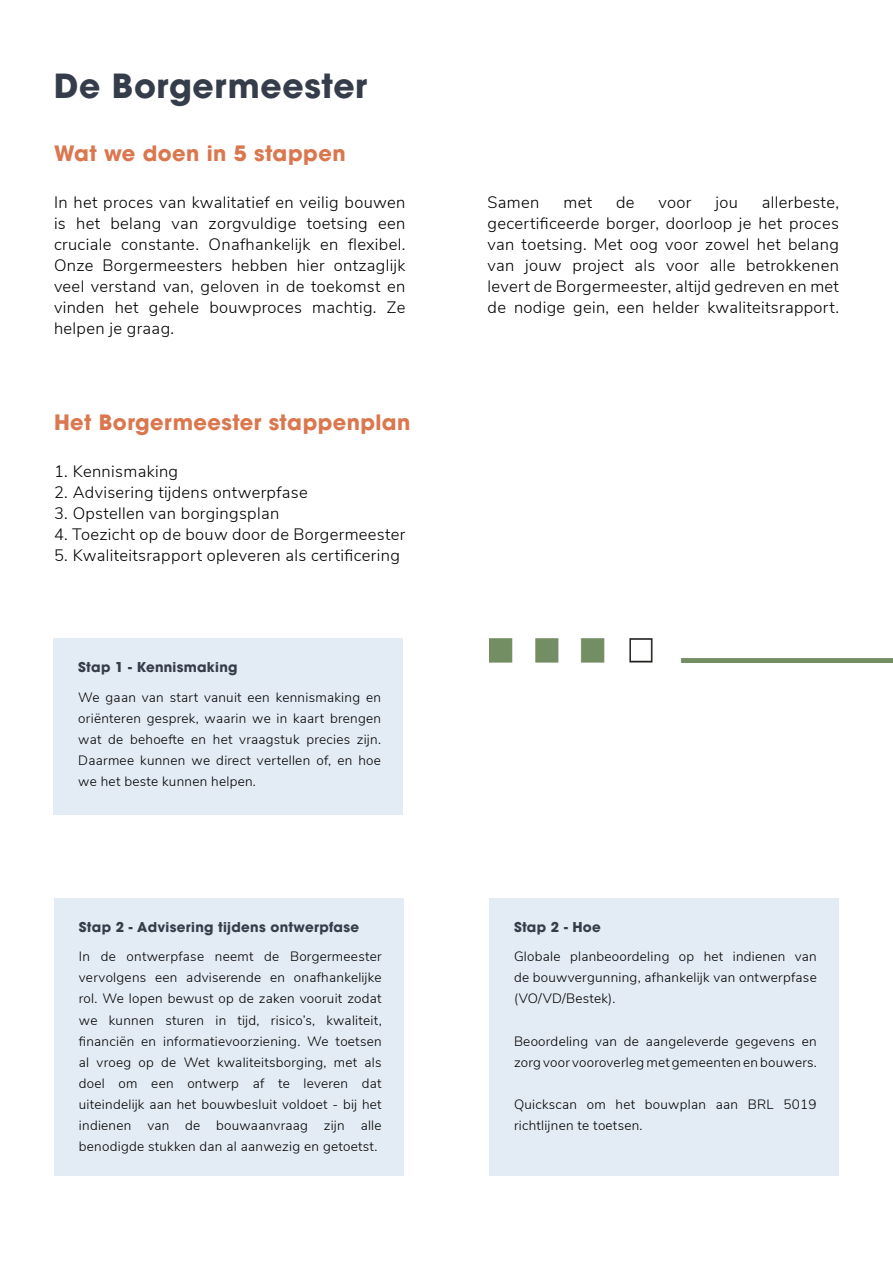
<style>
.page{position:relative;width:893px;height:1263px;background:#fff}
.page>*{position:absolute;margin:0;border:0;box-sizing:border-box;transform-origin:0 0}
.t1{font:700 33px "ITC Avant Garde Pro";letter-spacing:.02em;color:#363d4a}
.t2{font:700 21px "ITC Avant Garde Pro";letter-spacing:.02em;color:#da774f}
.t3{font:300 16.5px/21px "Nunito Sans";letter-spacing:.02em;color:#000;text-align:justify}
.t4{font:300 13.5px/21px "Nunito Sans";letter-spacing:.02em;color:#000;text-align:justify}
.t5{font:700 13.5px "ITC Avant Garde Pro";letter-spacing:.02em;color:#363d4a}
</style>
<div class="page">
<div style="left:53px;top:638px;width:350px;height:176px;background:#e3ebf4"></div>
<div style="left:54px;top:898px;width:350px;height:278px;background:#e3ebf4"></div>
<div style="left:489px;top:898px;width:350px;height:278px;background:#e3ebf4"></div>
<img style="left:489px;top:638px;width:404px;height:24px">
<h1 class="t1" style="left:54px;top:63px;width:315px">De Borgermeester</h1>
<h2 class="t2" style="left:54px;top:140px;width:293px">Wat we doen in 5 stappen</h2>
<p class="t3" style="left:54px;top:191px;width:353px">In het proces van kwalitatief en veilig bouwen is het belang van zorgvuldige toetsing een cruciale constante. Onafhankelijk en flexibel.<br>Onze Borgermeesters hebben hier ontzaglijk veel verstand van, geloven in de toekomst en vinden het gehele bouwproces machtig. Ze helpen je graag.</p>
<p class="t3" style="left:488px;top:191px;width:53px">Samen</p>
<p class="t3" style="left:563px;top:191px;width:30px">met</p>
<p class="t3" style="left:616px;top:191px;width:20px">de</p>
<p class="t3" style="left:658px;top:191px;width:34px">voor</p>
<p class="t3" style="left:715px;top:191px;width:24px">jou</p>
<p class="t3" style="left:488px;top:191px;width:353px;text-indent:274px">allerbeste, gecertificeerde borger, doorloop je het proces van toetsing. Met oog voor zowel het belang van jouw project als voor alle betrokkenen levert de Borgermeester, altijd gedreven en met de nodige gein, een helder kwaliteitsrapport.</p>
<h2 class="t2" style="left:54px;top:408px;width:358px">Het Borgermeester stappenplan</h2>
<p class="t3" style="left:54px;top:459px;width:126px">1. Kennismaking</p>
<p class="t3" style="left:54px;top:480px;width:255px">2. Advisering tijdens ontwerpfase</p>
<p class="t3" style="left:54px;top:501px;width:227px">3. Opstellen van borgingsplan</p>
<p class="t3" style="left:54px;top:522px;width:353px">4. Toezicht op de bouw door de Borgermeester</p>
<p class="t3" style="left:54px;top:543px;width:347px">5. Kwaliteitsrapport opleveren als certificering</p>
<p class="t5" style="left:78px;top:658px;width:161px">Stap 1 - Kennismaking</p>
<p class="t4" style="left:78px;top:686px;width:304px">We gaan van start vanuit een kennismaking en oriënteren gesprek, waarin we in kaart brengen wat de behoefte en het vraagstuk precies zijn.<br>Daarmee kunnen we direct vertellen of, en hoe we het beste kunnen helpen.</p>
<p class="t5" style="left:79px;top:918px;width:282px">Stap 2 - Advisering tijdens ontwerpfase</p>
<p class="t4" style="left:79px;top:945px;width:304px">In de ontwerpfase neemt de Borgermeester vervolgens een adviserende en onafhankelijke rol. We lopen bewust op de zaken vooruit zodat we kunnen sturen in tijd, risico’s, kwaliteit, financiën en informatievoorziening. We toetsen al vroeg op de Wet kwaliteitsborging, met als doel om een ontwerp af te leveren dat uiteindelijk aan het bouwbesluit voldoet - bij het indienen van de bouwaanvraag zijn alle benodigde stukken dan al aanwezig en getoetst.</p>
<p class="t5" style="left:514px;top:918px;width:88px">Stap 2 - Hoe</p>
<p class="t4" style="left:514px;top:945px;width:304px">Globale planbeoordeling op het indienen van de bouwvergunning, afhankelijk van ontwerpfase (VO/VD/Bestek).</p>
<p class="t4" style="left:514px;top:1029px;width:304px">Beoordeling van de aangeleverde gegevens en zorg voor vooroverleg met gemeenten en bouwers.</p>
<p class="t4" style="left:514px;top:1092px;width:304px">Quickscan om het bouwplan aan BRL 5019 richtlijnen te toetsen.</p>
</div>
